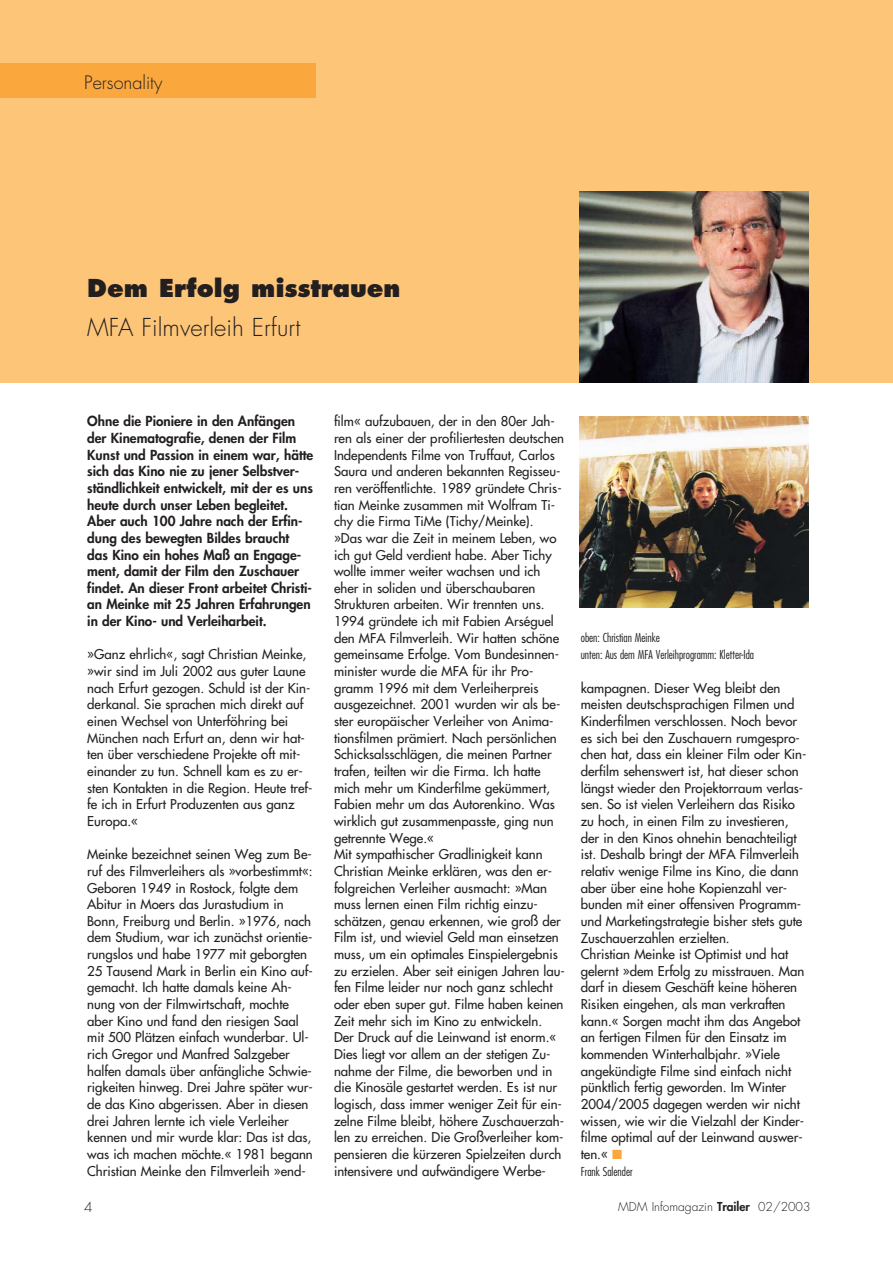
<style>
.page{position:relative;width:893px;height:1263px;background:#fff}
.page>*{position:absolute;margin:0;border:0;box-sizing:border-box;transform-origin:0 0}
.t1{font:300 24px "Futura";color:#231f1f}
.t2{font:800 24px "Futura";color:#231f1f}
.t3{font:300 18px "Futura";color:#231f1f}
.t4{font:800 13.5px/16.6px "Futura";color:#231f1f}
.t5{font:300 13.5px "Futura";color:#231f1f}
.t6{font:13.2px/16.6px "Futura";color:#231f1f}
.t7{font:300 condensed 12px/17.9px "Futura";color:#231f1f}
.t8{font:300 12px "Futura";color:#231f1f}
.s1{color:#faa73e}
.s2{font-weight:800}
</style>
<div class="page">
<div style="left:0;top:0;width:892px;height:383px;background:#fdc578"></div>
<div style="left:0;top:64px;width:315px;height:34px;background:#faa73e"></div>
<img style="left:579px;top:191px;width:230px;height:192px">
<img style="left:579px;top:417px;width:230px;height:191px">
<h2 class="t3" style="left:84px;top:74px;width:79px">Personality</h2>
<h1 class="t2" style="left:87px;top:278px;width:315px">Dem Erfolg misstrauen</h1>
<h1 class="t1" style="left:87px;top:317px;width:215px">MFA Filmverleih Erfurt</h1>
<p class="t4" style="left:87px;top:414px;width:227px">Ohne die Pioniere in den Anfängen der Kinematografie, denen der Film Kunst und Passion in einem war, hätte sich das Kino nie zu jener Selbstver&shy;ständlichkeit entwickelt, mit der es uns heute durch unser Leben begleitet.<br>Aber auch 100 Jahre nach der Erfin&shy;dung des bewegten Bildes braucht das Kino ein hohes Maß an Engage&shy;ment, damit der Film den Zuschauer findet. An dieser Front arbeitet Christi&shy;an Meinke mit 25 Jahren Erfahrungen in der Kino- und Verleiharbeit.</p>
<p class="t6" style="left:87px;top:647px;width:227px">»Ganz ehrlich«, sagt Christian Meinke, »wir sind im Juli 2002 aus guter Laune nach Erfurt gezogen. Schuld ist der Kin&shy;derkanal. Sie sprachen mich direkt auf einen Wechsel von Unterföhring bei München nach Erfurt an, denn wir hat&shy;ten über verschiedene Projekte oft mit&shy;einander zu tun. Schnell kam es zu er&shy;sten Kontakten in die Region. Heute tref&shy;fe ich in Erfurt Produzenten aus ganz Europa.«</p>
<p class="t6" style="left:87px;top:847px;width:227px">Meinke bezeichnet seinen Weg zum Be&shy;ruf des Filmverleihers als »vorbestimmt«:<br>Geboren 1949 in Rostock, folgte dem Abitur in Moers das Jurastudium in Bonn, Freiburg und Berlin. »1976, nach dem Studium, war ich zunächst orientie&shy;rungslos und habe 1977 mit geborgten 25 Tausend Mark in Berlin ein Kino auf&shy;gemacht. Ich hatte damals keine Ah&shy;nung von der Filmwirtschaft, mochte aber Kino und fand den riesigen Saal mit 500 Plätzen einfach wunderbar. Ul&shy;rich Gregor und Manfred Salzgeber halfen damals über anfängliche Schwie&shy;rigkeiten hinweg. Drei Jahre später wur&shy;de das Kino abgerissen. Aber in diesen drei Jahren lernte ich viele Verleiher kennen und mir wurde klar: Das ist das, was ich machen möchte.« 1981 begann Christian Meinke den Filmverleih »end-</p>
<p class="t6" style="left:334px;top:414px;width:232px">film« aufzubauen, der in den 80er Jah&shy;ren als einer der profiliertesten deutschen Independents Filme von Truffaut, Carlos Saura und anderen bekannten Regisseu&shy;ren veröffentlichte. 1989 gründete Chris&shy;tian Meinke zusammen mit Wolfram Ti&shy;chy die Firma TiMe (Tichy/Meinke). »Das war die Zeit in meinem Leben, wo ich gut Geld verdient habe. Aber Tichy wollte immer weiter wachsen und ich eher in soliden und überschaubaren Strukturen arbeiten. Wir trennten uns.<br>1994 gründete ich mit Fabien Arséguel den MFA Filmverleih. Wir hatten schöne gemeinsame Erfolge. Vom Bundesinnen&shy;minister wurde die MFA für ihr Pro&shy;gramm 1996 mit dem Verleiherpreis ausgezeichnet. 2001 wurden wir als be&shy;ster europäischer Verleiher von Anima&shy;tionsfilmen prämiert. Nach persönlichen Schicksalsschlägen, die meinen Partner trafen, teilten wir die Firma. Ich hatte mich mehr um Kinderfilme gekümmert, Fabien mehr um das Autorenkino. Was wirklich gut zusammenpasste, ging nun getrennte Wege.«<br>Mit sympathischer Gradlinigkeit kann Christian Meinke erklären, was den er&shy;folgreichen Verleiher ausmacht: »Man muss lernen einen Film richtig einzu&shy;schätzen, genau erkennen, wie groß der Film ist, und wieviel Geld man einsetzen muss, um ein optimales Einspielergebnis zu erzielen. Aber seit einigen Jahren lau&shy;fen Filme leider nur noch ganz schlecht oder eben super gut. Filme haben keinen Zeit mehr sich im Kino zu entwickeln.<br>Der Druck auf die Leinwand ist enorm.« Dies liegt vor allem an der stetigen Zu&shy;nahme der Filme, die beworben und in die Kinosäle gestartet werden. Es ist nur logisch, dass immer weniger Zeit für ein&shy;zelne Filme bleibt, höhere Zuschauerzah&shy;len zu erreichen. Die Großverleiher kom&shy;pensieren die kürzeren Spielzeiten durch intensivere und aufwändigere Werbe-</p>
<p class="t7" style="left:580px;top:629px;width:175px">oben: Christian Meinke<br>unten: Aus dem MFA Verleihprogramm: Kletter-Ida</p>
<p class="t6" style="left:580px;top:680px;width:227px">kampagnen. Dieser Weg bleibt den meisten deutschsprachigen Filmen und Kinderfilmen verschlossen. Noch bevor es sich bei den Zuschauern rumgespro&shy;chen hat, dass ein kleiner Film oder Kin&shy;derfilm sehenswert ist, hat dieser schon längst wieder den Projektorraum verlas&shy;sen. So ist vielen Verleihern das Risiko zu hoch, in einen Film zu investieren, der in den Kinos ohnehin benachteiligt ist. Deshalb bringt der MFA Filmverleih relativ wenige Filme ins Kino, die dann aber über eine hohe Kopienzahl ver&shy;bunden mit einer offensiven Programm&shy;und Marketingstrategie bisher stets gute Zuschauerzahlen erzielten.<br>Christian Meinke ist Optimist und hat gelernt »dem Erfolg zu misstrauen. Man darf in diesem Geschäft keine höheren Risiken eingehen, als man verkraften kann.« Sorgen macht ihm das Angebot an fertigen Filmen für den Einsatz im kommenden Winterhalbjahr. »Viele angekündigte Filme sind einfach nicht pünktlich fertig geworden. Im Winter 2004/2005 dagegen werden wir nicht wissen, wie wir die Vielzahl der Kinder&shy;filme optimal auf der Leinwand auswer&shy;ten.« <span class="s1">■</span></p>
<p class="t7" style="left:580px;top:1163px;width:53px">Frank Salender</p>
<p class="t5" style="left:84px;top:1201px;width:10px">4</p>
<p class="t8" style="left:618px;top:1201px;width:194px">MDM Infomagazin <span class="s2">Trailer</span> 02/2003</p>
</div>
